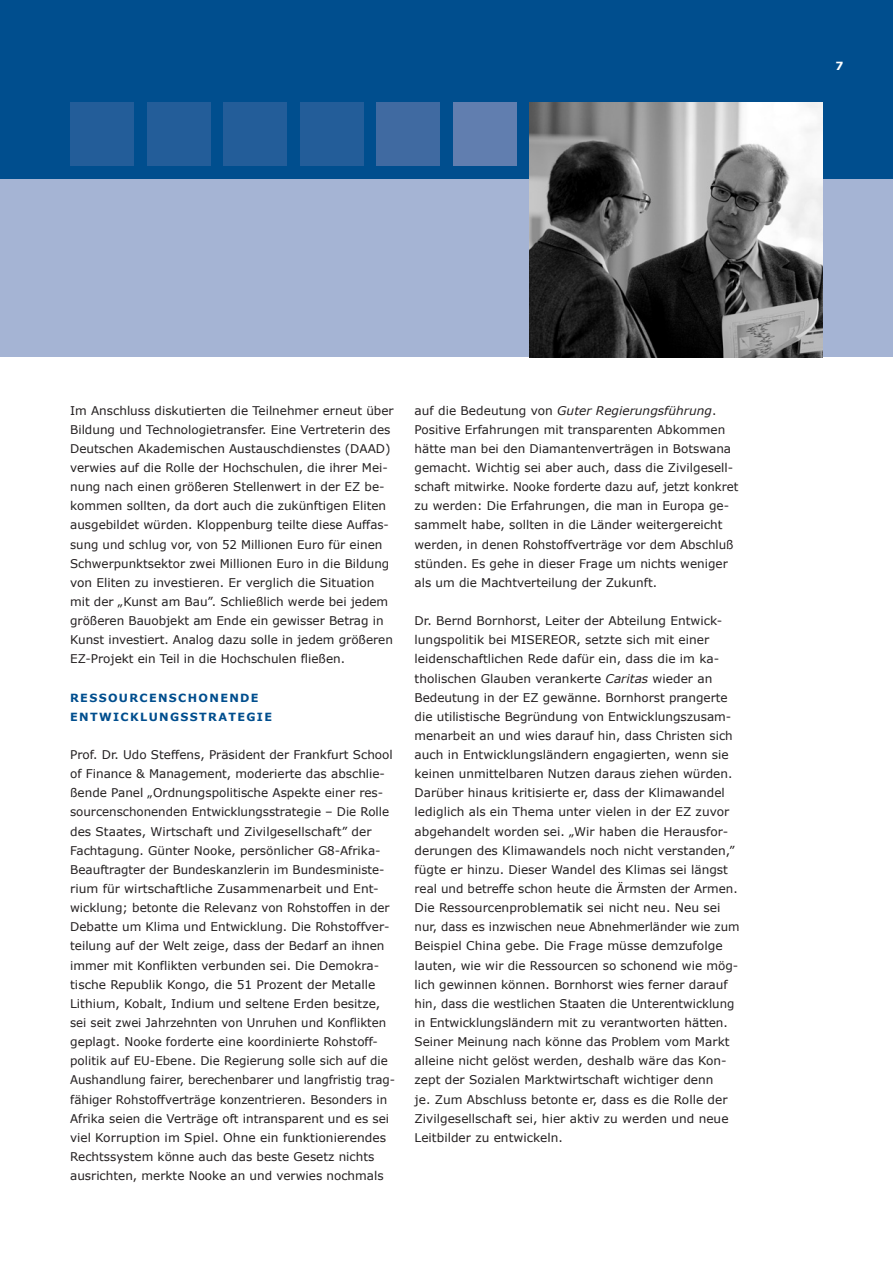
<style>
.page{position:relative;width:893px;height:1263px;background:#fff}
.page>*{position:absolute;margin:0;border:0;box-sizing:border-box;transform-origin:0 0}
.t1{font:12px/19.2px "Verdana";color:#231f20}
.t2{font:700 11.25px/19.2px "Verdana";letter-spacing:.12em;color:#004e8e}
.t3{font:700 11.25px "Verdana";color:#fff}
.s1{font-style:italic}
</style>
<div class="page">
<div style="left:0;top:179px;width:893px;height:178px;background:#a5b4d4"></div>
<div style="left:0;top:0;width:893px;height:179px;background:#004e8e"></div>
<div style="left:70px;top:102px;width:64px;height:64px;background:#235d99"></div>
<div style="left:147px;top:102px;width:63px;height:64px;background:#235d99"></div>
<div style="left:223px;top:102px;width:64px;height:64px;background:#235d99"></div>
<div style="left:300px;top:102px;width:64px;height:64px;background:#235d99"></div>
<div style="left:376px;top:102px;width:64px;height:64px;background:#406aa1"></div>
<div style="left:453px;top:102px;width:64px;height:64px;background:#617eaf"></div>
<img style="left:529px;top:102px;width:294px;height:255px">
<p class="t3" style="left:836px;top:59px;width:9px">7</p>
<p class="t1" style="left:70px;top:401px;width:325px">Im Anschluss diskutierten die Teilnehmer erneut über Bildung und Technologietransfer. Eine Vertreterin des Deutschen Akademischen Austauschdienstes (DAAD) verwies auf die Rolle der Hochschulen, die ihrer Mei&shy;nung nach einen größeren Stellenwert in der EZ be&shy;kommen sollten, da dort auch die zukünftigen Eliten ausgebildet würden. Kloppenburg teilte diese Auffas&shy;sung und schlug vor, von 52 Millionen Euro für einen Schwerpunktsektor zwei Millionen Euro in die Bildung von Eliten zu investieren. Er verglich die Situation mit der „Kunst am Bau”. Schließlich werde bei jedem größeren Bauobjekt am Ende ein gewisser Betrag in Kunst investiert. Analog dazu solle in jedem größeren EZ-Projekt ein Teil in die Hochschulen fließen.</p>
<p class="t2" style="left:70px;top:688px;width:202px">RESSOURCENSCHONENDE<br>ENTWICKLUNGSSTRATEGIE</p>
<p class="t1" style="left:70px;top:745px;width:327px">Prof. Dr. Udo Steffens, Präsident der Frankfurt School of Finance &amp; Management, moderierte das abschlie&shy;ßende Panel „Ordnungspolitische Aspekte einer res&shy;sourcenschonenden Entwicklungsstrategie – Die Rolle des Staates, Wirtschaft und Zivilgesellschaft” der Fachtagung. Günter Nooke, persönlicher G8-Afrika-Beauftragter der Bundeskanzlerin im Bundesministe&shy;rium für wirtschaftliche Zusammenarbeit und Ent&shy;wicklung; betonte die Relevanz von Rohstoffen in der Debatte um Klima und Entwicklung. Die Rohstoffver&shy;teilung auf der Welt zeige, dass der Bedarf an ihnen immer mit Konflikten verbunden sei. Die Demokra&shy;tische Republik Kongo, die 51 Prozent der Metalle Lithium, Kobalt, Indium und seltene Erden besitze, sei seit zwei Jahrzehnten von Unruhen und Konflikten geplagt. Nooke forderte eine koordinierte Rohstoff&shy;politik auf EU-Ebene. Die Regierung solle sich auf die Aushandlung fairer, berechenbarer und langfristig trag&shy;fähiger Rohstoffverträge konzentrieren. Besonders in Afrika seien die Verträge oft intransparent und es sei viel Korruption im Spiel. Ohne ein funktionierendes Rechtssystem könne auch das beste Gesetz nichts ausrichten, merkte Nooke an und verwies nochmals</p>
<p class="t1" style="left:415px;top:401px;width:325px">auf die Bedeutung von <span class="s1">Guter Regierungsführung</span>.<br>Positive Erfahrungen mit transparenten Abkommen hätte man bei den Diamantenverträgen in Botswana gemacht. Wichtig sei aber auch, dass die Zivilgesell&shy;schaft mitwirke. Nooke forderte dazu auf, jetzt konkret zu werden: Die Erfahrungen, die man in Europa ge&shy;sammelt habe, sollten in die Länder weitergereicht werden, in denen Rohstoffverträge vor dem Abschluß stünden. Es gehe in dieser Frage um nichts weniger als um die Machtverteilung der Zukunft.</p>
<p class="t1" style="left:415px;top:611px;width:326px">Dr. Bernd Bornhorst, Leiter der Abteilung Entwick&shy;lungspolitik bei MISEREOR, setzte sich mit einer leidenschaftlichen Rede dafür ein, dass die im ka&shy;tholischen Glauben verankerte <span class="s1">Caritas</span> wieder an Bedeutung in der EZ gewänne. Bornhorst prangerte die utilistische Begründung von Entwicklungszusam&shy;menarbeit an und wies darauf hin, dass Christen sich auch in Entwicklungsländern engagierten, wenn sie keinen unmittelbaren Nutzen daraus ziehen würden.<br>Darüber hinaus kritisierte er, dass der Klimawandel lediglich als ein Thema unter vielen in der EZ zuvor abgehandelt worden sei. „Wir haben die Herausfor&shy;derungen des Klimawandels noch nicht verstanden,” fügte er hinzu. Dieser Wandel des Klimas sei längst real und betreffe schon heute die Ärmsten der Armen.<br>Die Ressourcenproblematik sei nicht neu. Neu sei nur, dass es inzwischen neue Abnehmerländer wie zum Beispiel China gebe. Die Frage müsse demzufolge lauten, wie wir die Ressourcen so schonend wie mög&shy;lich gewinnen können. Bornhorst wies ferner darauf hin, dass die westlichen Staaten die Unterentwicklung in Entwicklungsländern mit zu verantworten hätten.<br>Seiner Meinung nach könne das Problem vom Markt alleine nicht gelöst werden, deshalb wäre das Kon&shy;zept der Sozialen Marktwirtschaft wichtiger denn<br>je. Zum Abschluss betonte er, dass es die Rolle der Zivilgesellschaft sei, hier aktiv zu werden und neue Leitbilder zu entwickeln.</p>
</div>
